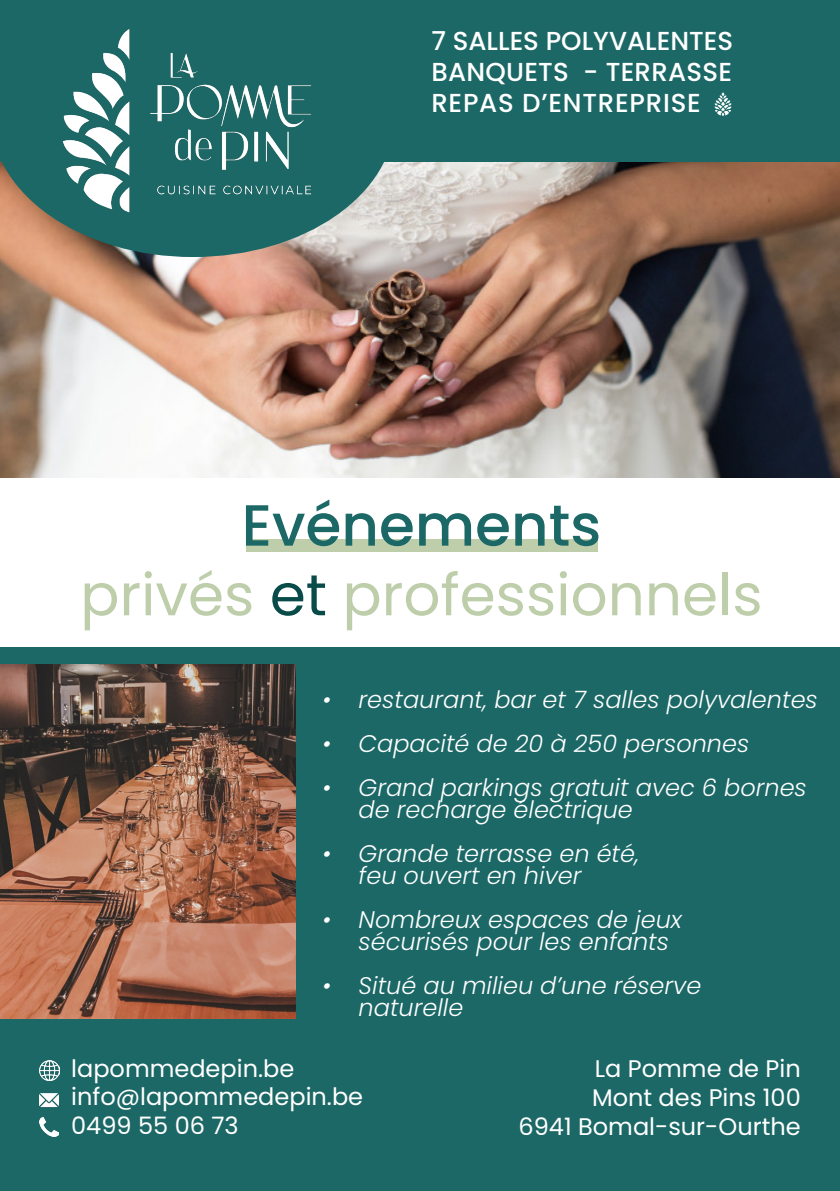
<style>
.page{position:relative;width:840px;height:1191px;background:#fff}
.page>*{position:absolute;margin:0;border:0;box-sizing:border-box;transform-origin:0 0}
.t1{font:58px "Poppins";color:#beceab}
.t2{font:500 58px "Poppins";color:#1b6866}
.t3{font:500 26px "Poppins";letter-spacing:.01em;color:#fff}
.t4{font:500 26px "Poppins";letter-spacing:.03em;color:#fff}
.t5{font:italic 300 24px/22px "Poppins";color:#fff}
.t6{font:24px "Poppins";color:#fff}
.s1{color:#084b49}
</style>
<div class="page">
<img style="left:0;top:162px;width:839px;height:315px">
<div style="left:0;top:647px;width:839px;height:544px;background:#1b6866"></div>
<svg style="left:0;top:162px;width:395px;height:95px;background:#879286"></svg>
<div style="left:0;top:0;width:839px;height:162px;background:#1b6866"></div>
<img style="left:23px;top:29px;width:327px;height:197px">
<svg style="left:714px;top:92px;width:17px;height:24px"></svg>
<img style="left:0;top:664px;width:295px;height:354px">
<img style="left:39px;top:1093px;width:20px;height:15px">
<img style="left:39px;top:1060px;width:20px;height:20px">
<img style="left:39px;top:1117px;width:20px;height:19px">
<div style="left:246px;top:539px;width:351px;height:12px;background:#beceab"></div>
<p class="t3" style="left:431px;top:26px;width:303px">7 SALLES POLYVALENTES</p>
<p class="t3" style="left:431px;top:57px;width:302px">BANQUETS - TERRASSE</p>
<p class="t4" style="left:431px;top:88px;width:271px">REPAS D’ENTREPRISE</p>
<p class="t2" style="left:241px;top:492px;width:361px">Evénements</p>
<p class="t1" style="left:80px;top:561px;width:683px">privés <span class="s1">et</span> professionnels</p>
<p class="t5" style="left:322px;top:689px;width:496px">• restaurant, bar et 7 salles polyvalentes</p>
<p class="t5" style="left:322px;top:733px;width:428px">• Capacité de 20 à 250 personnes</p>
<p class="t5" style="left:358px;top:777px;width:449px;text-indent:-36px">• Grand parkings gratuit avec 6 bornes de recharge électrique</p>
<p class="t5" style="left:358px;top:843px;width:282px;text-indent:-36px">• Grande terrasse en été, feu ouvert en hiver</p>
<p class="t5" style="left:358px;top:909px;width:325px;text-indent:-36px">• Nombreux espaces de jeux sécurisés pour les enfants</p>
<p class="t5" style="left:358px;top:975px;width:344px;text-indent:-36px">• Situé au milieu d’une réserve naturelle</p>
<p class="t6" style="left:71px;top:1054px;width:224px">lapommedepin.be</p>
<p class="t6" style="left:71px;top:1083px;width:293px">info@lapommedepin.be</p>
<p class="t6" style="left:71px;top:1112px;width:169px">0499 55 06 73</p>
<p class="t6" style="left:594px;top:1055px;width:207px">La Pomme de Pin</p>
<p class="t6" style="left:591px;top:1083px;width:210px">Mont des Pins 100</p>
<p class="t6" style="left:518px;top:1112px;width:283px">6941 Bomal-sur-Ourthe</p>
</div>
